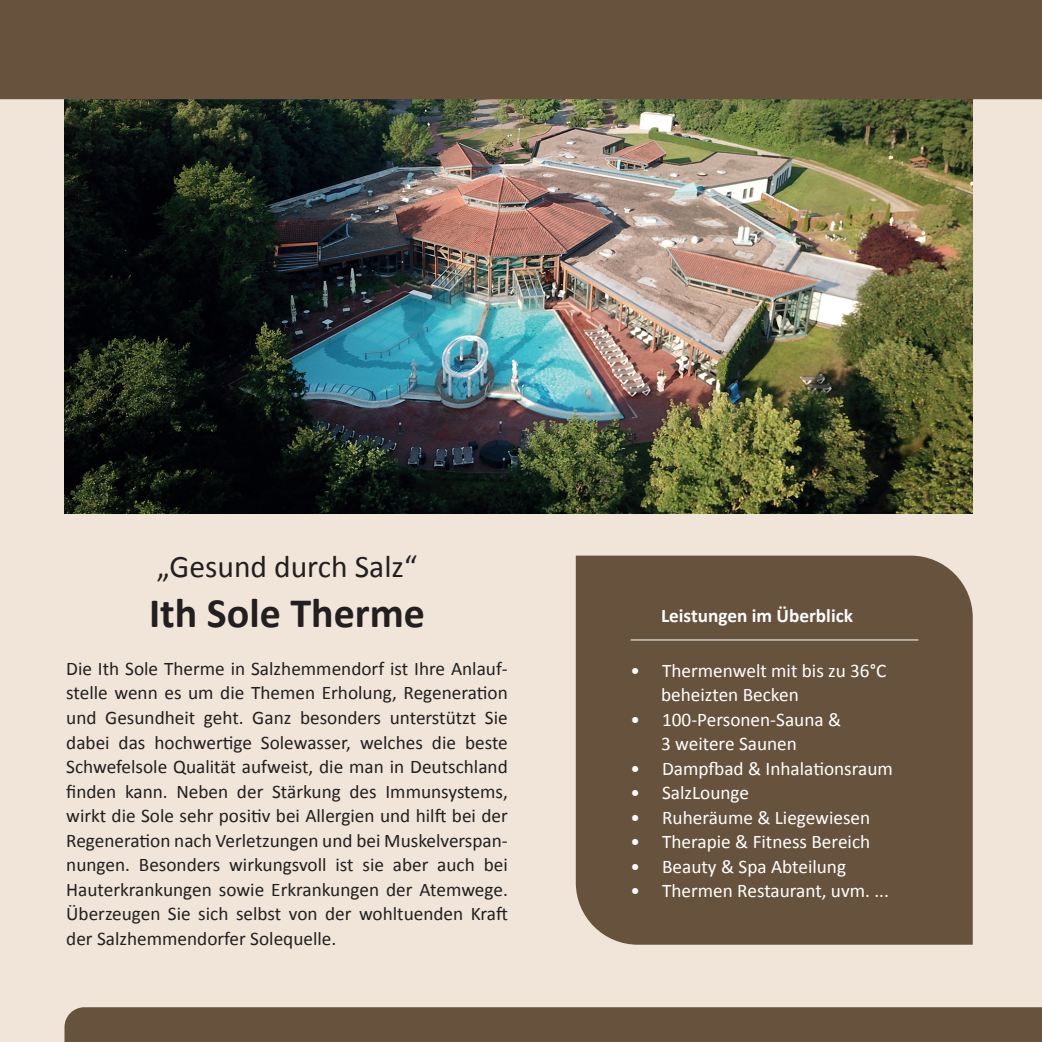
<style>
.page{position:relative;width:1042px;height:1042px;background:#f0e5d8}
.page>*{position:absolute;margin:0;border:0;box-sizing:border-box;transform-origin:0 0}
.t1{font:700 42px "Calibri";color:#231f20}
.t2{font:31.5px "Calibri";color:#231f20}
.t3{font:19.25px/24.5px "Calibri";color:#231f20;text-align:justify}
.t4{font:19.25px/24.5px "Calibri";color:#fff}
.t5{font:700 19.25px "Calibri";color:#fff}
</style>
<div class="page">
<img style="left:64px;top:99px;width:909px;height:414px">
<div style="left:0;top:0;width:1041px;height:99px;background:#67523d"></div>
<div style="left:576px;top:555px;width:397px;height:389px;background:#67523d"></div>
<hr style="left:630px;top:639px;width:288px;height:1px;background:#fff">
<svg style="left:1041px;top:0;width:1px;height:99px"></svg>
<div style="left:64px;top:1007px;width:978px;height:35px;background:#67523d"></div>
<h2 class="t2" style="left:157px;top:545px;width:262px">„Gesund durch Salz“</h2>
<h1 class="t1" style="left:149px;top:584px;width:277px">Ith Sole Therme</h1>
<p class="t3" style="left:66px;top:656px;width:443px">Die Ith Sole Therme in Salzhemmendorf ist Ihre Anlauf&shy;stelle wenn es um die Themen Erholung, Regeneration und Gesundheit geht. Ganz besonders unterstützt Sie dabei das hochwertige Solewasser, welches die beste Schwefelsole Qualität aufweist, die man in Deutschland finden kann. Neben der Stärkung des Immunsystems, wirkt die Sole sehr positiv bei Allergien und hilft bei der Regeneration nach Verletzungen und bei Muskelverspan&shy;nungen. Besonders wirkungsvoll ist sie aber auch bei Hauterkrankungen sowie Erkrankungen der Atemwege.<br>Überzeugen Sie sich selbst von der wohltuenden Kraft der Salzhemmendorfer Solequelle.</p>
<p class="t5" style="left:661px;top:602px;width:193px">Leistungen im Überblick</p>
<p class="t4" style="left:661px;top:657px;width:227px;text-indent:-30px">• Thermenwelt mit bis zu 36°C beheizten Becken</p>
<p class="t4" style="left:661px;top:706px;width:182px;text-indent:-30px">• 100-Personen-Sauna &amp;<br>3 weitere Saunen</p>
<p class="t4" style="left:630px;top:755px;width:264px">• Dampfbad &amp; Inhalationsraum</p>
<p class="t4" style="left:630px;top:780px;width:120px">• SalzLounge</p>
<p class="t4" style="left:630px;top:804px;width:241px">• Ruheräume &amp; Liegewiesen</p>
<p class="t4" style="left:630px;top:829px;width:241px">• Therapie &amp; Fitness Bereich</p>
<p class="t4" style="left:630px;top:853px;width:217px">• Beauty &amp; Spa Abteilung</p>
<p class="t4" style="left:630px;top:878px;width:260px">• Thermen Restaurant, uvm. ...</p>
</div>
